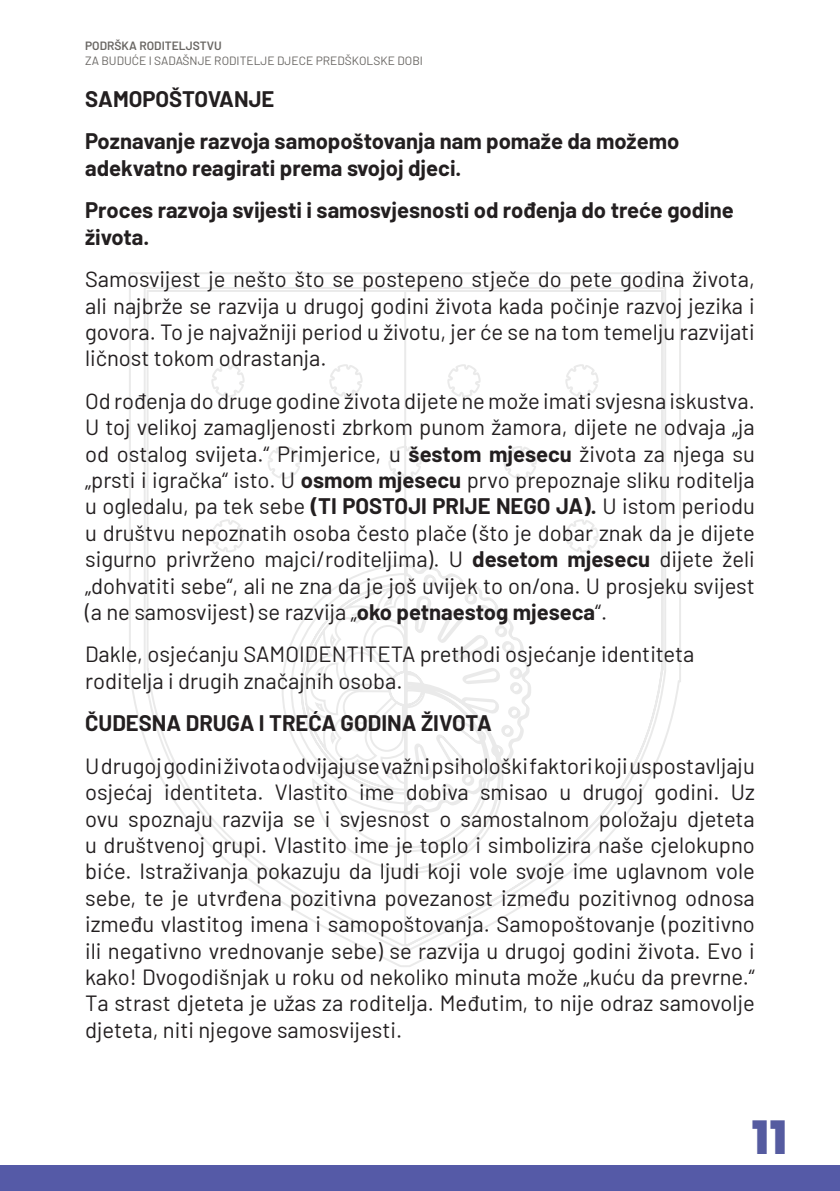
<style>
.page{position:relative;width:840px;height:1191px;background:#fff}
.page>*{position:absolute;margin:0;border:0;box-sizing:border-box;transform-origin:0 0}
.t1{font:800 46px "Poppins";color:#555ba0}
.t2{font:22px/26.4px "Barlow";color:#231f20;text-align:justify}
.t3{font:700 22px/26.4px "Barlow";color:#231f20}
.t4{font:12px "Barlow";color:#696663}
.t5{font:600 12px "Barlow";color:#696663}
.s1{font-weight:700}
</style>
<div class="page">
<div style="left:0;top:1165px;width:839px;height:26px;background:#555aa7"></div>
<svg style="left:129px;top:272px;width:552px;height:695px"></svg>
<p class="t5" style="left:85px;top:37px;width:138px">PODRŠKA RODITELJSTVU</p>
<p class="t4" style="left:85px;top:52px;width:339px">ZA BUDUĆE I SADAŠNJE RODITELJE DJECE PREDŠKOLSKE DOBI</p>
<p class="t3" style="left:85px;top:84px;width:191px">SAMOPOŠTOVANJE</p>
<p class="t3" style="left:85px;top:127px;width:595px">Poznavanje razvoja samopoštovanja nam pomaže da možemo adekvatno reagirati prema svojoj djeci.</p>
<p class="t3" style="left:85px;top:195px;width:650px">Proces razvoja svijesti i samosvjesnosti od rođenja do treće godine života.</p>
<p class="t2" style="left:85px;top:264px;width:670px">Samosvijest je nešto što se postepeno stječe do pete godina života, ali najbrže se razvija u drugoj godini života kada počinje razvoj jezika i govora. To je najvažniji period u životu, jer će se na tom temelju razvijati ličnost tokom odrastanja.</p>
<p class="t2" style="left:85px;top:386px;width:670px">Od rođenja do druge godine života dijete ne može imati svjesna iskustva.<br>U toj velikoj zamagljenosti zbrkom punom žamora, dijete ne odvaja „ja od ostalog svijeta.“ Primjerice, u <span class="s1">šestom mjesecu</span> života za njega su „prsti i igračka“ isto. U <span class="s1">osmom mjesecu</span> prvo prepoznaje sliku roditelja u ogledalu, pa tek sebe <span class="s1">(TI POSTOJI PRIJE NEGO JA).</span> U istom periodu u društvu nepoznatih osoba često plače (što je dobar znak da je dijete sigurno privrženo majci/roditeljima). U <span class="s1">desetom mjesecu</span> dijete želi „dohvatiti sebe“, ali ne zna da je još uvijek to on/ona. U prosjeku svijest (a ne samosvijest) se razvija „<span class="s1">oko petnaestog mjeseca</span>“.</p>
<p class="t2" style="left:85px;top:639px;width:610px">Dakle, osjećanju SAMOIDENTITETA prethodi osjećanje identiteta roditelja i drugih značajnih osoba.</p>
<p class="t3" style="left:85px;top:708px;width:408px">ČUDESNA DRUGA I TREĆA GODINA ŽIVOTA</p>
<p class="t2" style="left:85px;top:751px;width:670px">U drugoj godini života odvijaju se važni psihološki faktori koji uspostavljaju osjećaj identiteta. Vlastito ime dobiva smisao u drugoj godini. Uz ovu spoznaju razvija se i svjesnost o samostalnom položaju djeteta u društvenoj grupi. Vlastito ime je toplo i simbolizira naše cjelokupno biće. Istraživanja pokazuju da ljudi koji vole svoje ime uglavnom vole sebe, te je utvrđena pozitivna povezanost između pozitivnog odnosa između vlastitog imena i samopoštovanja. Samopoštovanje (pozitivno ili negativno vrednovanje sebe) se razvija u drugoj godini života. Evo i kako! Dvogodišnjak u roku od nekoliko minuta može „kuću da prevrne.“ Ta strast djeteta je užas za roditelja. Međutim, to nije odraz samovolje djeteta, niti njegove samosvijesti.</p>
<h1 class="t1" style="left:751px;top:1111px;width:37px">11</h1>
</div>
